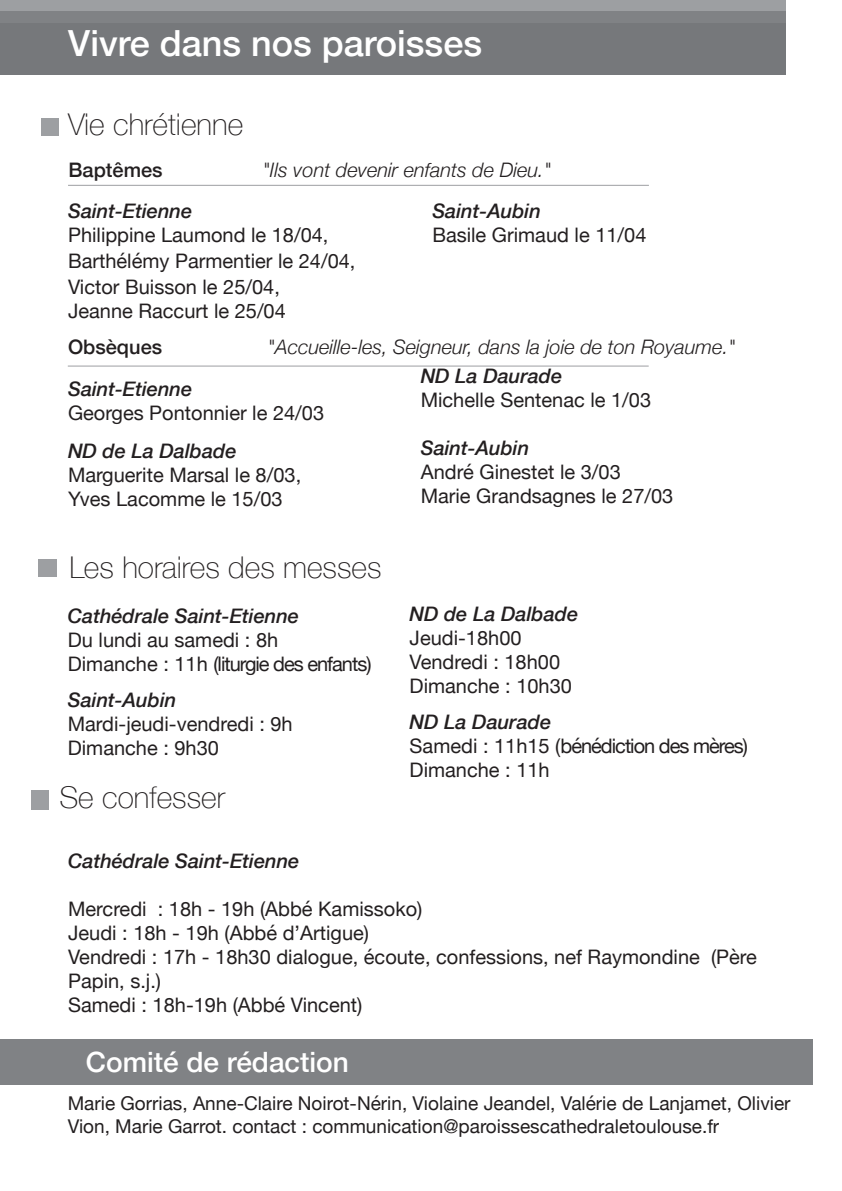
<style>
.page{position:relative;width:842px;height:1191px;background:#fff}
.page>*{position:absolute;margin:0;border:0;box-sizing:border-box;transform-origin:0 0}
.t1{font:500 36px "Helvetica Neue";color:#fff}
.t2{font:100 30px "Helvetica Neue";color:#231f20}
.t3{font:500 28px "Helvetica Neue";color:#fff}
.t4{font:20px/26px "Helvetica Neue";color:#231f20}
.t5{font:italic 500 20px "Helvetica Neue";color:#231f20}
.t6{font:italic 300 20px "Helvetica Neue";color:#231f20}
.t7{font:20px "Helvetica Neue";letter-spacing:-.05em;color:#231f20}
.t8{font:500 20px "Helvetica Neue";color:#231f20}
.t9{font:19px/22.8px "Helvetica Neue";color:#231f20}
</style>
<div class="page">
<div style="left:0;top:23px;width:785px;height:52px;background:#76787b"></div>
<div style="left:41px;top:119px;width:17px;height:17px;background:#9d9fa2"></div>
<div style="left:0;top:0;width:785px;height:11px;background:#9d9fa2"></div>
<div style="left:0;top:11px;width:785px;height:12px;background:#808285"></div>
<hr style="left:68px;top:185px;width:581px;height:1px;background:#9d9fa2">
<hr style="left:68px;top:366px;width:581px;height:1px;background:#9d9fa2">
<div style="left:38px;top:559px;width:19px;height:17px;background:#9d9fa2"></div>
<div style="left:32px;top:790px;width:17px;height:20px;background:#9d9fa2"></div>
<div style="left:1px;top:1039px;width:812px;height:45px;background:#808285"></div>
<p class="t1" style="left:68px;top:15px;width:415px">Vivre dans nos paroisses</p>
<p class="t2" style="left:68px;top:102px;width:177px">Vie chrétienne</p>
<p class="t8" style="left:69px;top:154px;width:96px">Baptêmes</p>
<p class="t6" style="left:263px;top:154px;width:290px">"Ils vont devenir enfants de Dieu."</p>
<p class="t5" style="left:68px;top:194px;width:126px">Saint-Etienne</p>
<p class="t4" style="left:68px;top:223px;width:289px">Philippine Laumond le 18/04,<br>Barthélémy Parmentier le 24/04,</p>
<p class="t4" style="left:68px;top:275px;width:213px">Victor Buisson le 25/04,</p>
<p class="t4" style="left:68px;top:299px;width:219px">Jeanne Raccurt le 25/04</p>
<p class="t5" style="left:432px;top:194px;width:110px">Saint-Aubin</p>
<p class="t4" style="left:432px;top:223px;width:216px">Basile Grimaud le 11/04</p>
<p class="t8" style="left:68px;top:331px;width:96px">Obsèques</p>
<p class="t6" style="left:268px;top:331px;width:469px">"Accueille-les, Seigneur, dans la joie de ton Royaume."</p>
<p class="t5" style="left:68px;top:371px;width:126px">Saint-Etienne</p>
<p class="t4" style="left:68px;top:401px;width:258px">Georges Pontonnier le 24/03</p>
<p class="t5" style="left:68px;top:433px;width:170px">ND de La Dalbade</p>
<p class="t4" style="left:68px;top:463px;width:235px">Marguerite Marsal le 8/03,</p>
<p class="t4" style="left:68px;top:487px;width:216px">Yves Lacomme le 15/03</p>
<p class="t2" style="left:70px;top:544px;width:313px">Les horaires des messes</p>
<p class="t5" style="left:68px;top:598px;width:233px">Cathédrale Saint-Etienne</p>
<p class="t4" style="left:68px;top:627px;width:212px">Du lundi au samedi : 8h</p>
<p class="t7" style="left:68px;top:649px;width:305px">Dimanche : 11h (liturgie des enfants)</p>
<p class="t5" style="left:68px;top:682px;width:110px">Saint-Aubin</p>
<p class="t4" style="left:68px;top:711px;width:226px">Mardi-jeudi-vendredi : 9h</p>
<p class="t4" style="left:68px;top:735px;width:153px">Dimanche : 9h30</p>
<p class="t2" style="left:59px;top:774px;width:167px">Se confesser</p>
<p class="t5" style="left:421px;top:359px;width:143px">ND La Daurade</p>
<p class="t4" style="left:421px;top:388px;width:232px">Michelle Sentenac le 1/03</p>
<p class="t5" style="left:421px;top:431px;width:110px">Saint-Aubin</p>
<p class="t4" style="left:421px;top:460px;width:202px">André Ginestet le 3/03</p>
<p class="t4" style="left:421px;top:484px;width:254px">Marie Grandsagnes le 27/03</p>
<p class="t5" style="left:410px;top:596px;width:170px">ND de La Dalbade</p>
<p class="t4" style="left:410px;top:625px;width:113px">Jeudi-18h00</p>
<p class="t4" style="left:410px;top:649px;width:152px">Vendredi : 18h00</p>
<p class="t4" style="left:410px;top:673px;width:164px">Dimanche : 10h30</p>
<p class="t5" style="left:410px;top:704px;width:143px">ND La Daurade</p>
<p class="t7" style="left:410px;top:731px;width:340px">Samedi : 11h15 (bénédiction des mères)</p>
<p class="t4" style="left:410px;top:757px;width:142px">Dimanche : 11h</p>
<p class="t5" style="left:68px;top:843px;width:233px">Cathédrale Saint-Etienne</p>
<p class="t4" style="left:68px;top:896px;width:356px">Mercredi : 18h - 19h (Abbé Kamissoko)</p>
<p class="t4" style="left:68px;top:920px;width:302px">Jeudi : 18h - 19h (Abbé d’Artigue)</p>
<p class="t4" style="left:68px;top:945px;width:690px;line-height:24px">Vendredi : 17h - 18h30 dialogue, écoute, confessions, nef Raymondine (Père<br>Papin, s.j.)</p>
<p class="t4" style="left:68px;top:992px;width:296px">Samedi : 18h-19h (Abbé Vincent)</p>
<p class="t3" style="left:86px;top:1039px;width:264px">Comité de rédaction</p>
<p class="t9" style="left:68px;top:1092px;width:724px">Marie Gorrias, Anne-Claire Noirot-Nérin, Violaine Jeandel, Valérie de Lanjamet, Olivier<br>Vion, Marie Garrot. contact : communication@paroissescathedraletoulouse.fr</p>
</div>
